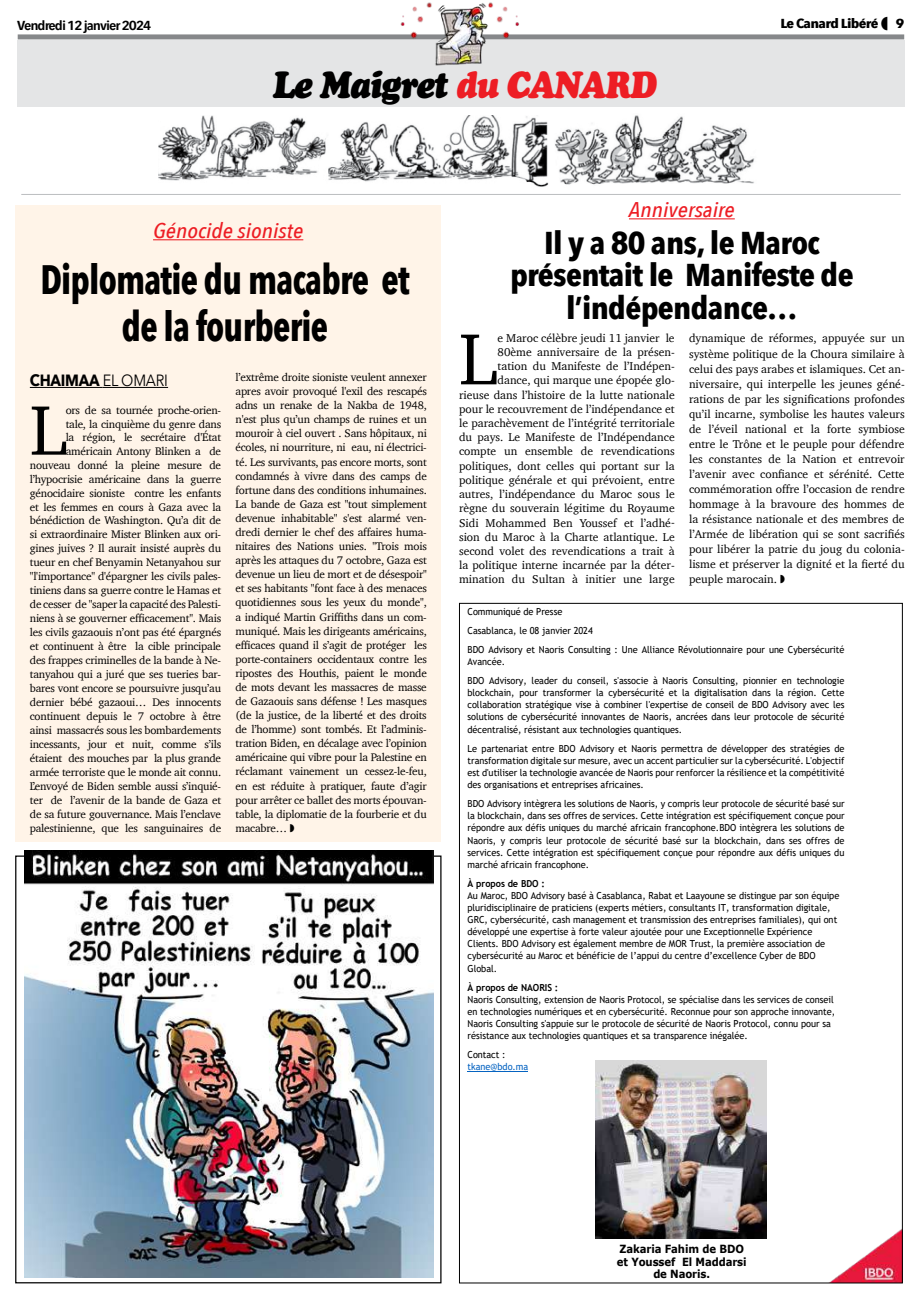
<style>
.page{position:relative;width:922px;height:1312px;background:#fff}
.page>*{position:absolute;margin:0;border:0;box-sizing:border-box;transform-origin:0 0}
.t1{font:74px "Charter";color:#000}
.t2{font:71.62px "Charter";color:#000}
.t3{font:700 41px/47.5px "Avenir Next Condensed";letter-spacing:-.02em;color:#000;text-align:center;scale:.89 1}
.t4{font:italic 37.5px "Cooper Black Std";letter-spacing:-.04em;color:#000;scale:.9 1}
.t5{font:700 31.5px/32.5px "Avenir Next Condensed";letter-spacing:-.02em;color:#000;text-align:center;scale:1.07 1}
.t6{font:italic 500 21.25px "Avenir Next Condensed";color:#ed1d24;scale:1.12 1}
.t7{font:700 16.25px "Avenir Next";letter-spacing:-.015em;color:#000;scale:.89 1}
.t8{font:600 13px "Avenir Next Condensed";letter-spacing:-.06em;color:#000;scale:1.25 1}
.t9{font:700 13px "Avenir Next Condensed";letter-spacing:-.04em;color:#000;scale:1.25 1}
.t10{font:11.62px/14.1px "Charter";color:#000;text-align:right}
.t11{font:11.25px/14.1px "Charter";letter-spacing:-.02em;color:#000;text-align:right}
.t12{font:700 11.25px/12.5px "Verdana";letter-spacing:-.01em;color:#000;text-align:center;scale:.9 1}
.t13{font:9.62px/12.1px "Trebuchet MS";color:#000;scale:.95 1}
.t14{font:700 9.62px "Trebuchet MS";color:#000;scale:.95 1}
.t15{font:9.62px "Trebuchet MS";letter-spacing:-.005em;color:#0563c1;scale:.95 1}
.s1{color:#ed1d24}
.s2{font-weight:400}
</style>
<div class="page">
<img style="left:159px;top:116px;width:389px;height:71px">
<img style="left:555px;top:115px;width:200px;height:70px">
<div style="left:17px;top:40px;width:887px;height:67px;background:#e4e5e6"></div>
<hr style="left:21px;top:194px;width:879px;height:1px;background:#bcbec0">
<div style="left:18px;top:34px;width:886px;height:5px;background:#86888a"></div>
<img style="left:395px;top:2px;width:131px;height:64px">
<div style="left:16px;top:206px;width:425px;height:636px;background:#fff4e8"></div>
<img style="left:833px;top:1230px;width:67px;height:50px">
<hr style="left:467px;top:1071px;width:61px;height:1px;background:#0563c1">
<hr style="left:30px;top:387px;width:73px;height:1px;background:#000">
<hr style="left:103px;top:387px;width:65px;height:1px;background:#000">
<img style="left:595px;top:1060px;width:171px;height:177px">
<hr style="left:153px;top:239px;width:150px;height:1px;background:#ed1d24">
<hr style="left:628px;top:218px;width:106px;height:1px;background:#ed1d24">
<img style="left:24px;top:850px;width:409px;height:426px">
<p class="t8" style="left:17px;top:14px;width:109px">Vendredi 12 janvier 2024</p>
<p class="t9" style="left:780px;top:15px;width:80px">Le Canard Libéré</p>
<p class="t9" style="left:895px;top:15px;width:8px">9</p>
<h3 class="t4" style="left:272px;top:61px;width:428px">Le Maigret <span class="s1">du CANARD</span></h3>
<h3 class="t6" style="left:153px;top:218px;width:136px">Génocide sioniste</h3>
<h3 class="t3" style="left:40px;top:255px;width:416px">Diplomatie du macabre et de la fourberie</h3>
<h3 class="t7" style="left:30px;top:366px;width:157px">CHAIMAA <span class="s2">EL OMARI</span></h3>
<h2 class="t2" style="left:30px;top:368px;width:39px">L</h2>
<p class="t11" style="left:30px;top:403px;width:193px">ors de sa tournée proche-orien-<br>tale, la cinquième du genre dans<br>la région, le secrétaire d'État américain Antony Blinken a de nouveau donné la pleine mesure de l’hypocrisie américaine dans la guerre génocidaire sioniste contre les enfants et les femmes en cours à Gaza avec la bénédiction de Washington. Qu’a dit de si extraordinaire Mister Blinken aux ori&shy;gines juives ? Il aurait insisté auprès du tueur en chef Benyamin Netanyahou sur "l'importance" d'épargner les civils pales&shy;tiniens dans sa guerre contre le Hamas et de cesser de "saper la capacité des Palesti&shy;niens à se gouverner efficacement". Mais les civils gazaouis n’ont pas été épargnés et continuent à être la cible principale des frappes criminelles de la bande à Ne&shy;tanyahou qui a juré que ses tueries bar&shy;bares vont encore se poursuivre jusqu’au dernier bébé gazaoui… Des innocents continuent depuis le 7 octobre à être ainsi massacrés sous les bombardements incessants, jour et nuit, comme s’ils étaient des mouches par la plus grande armée terroriste que le monde ait connu.<br>L’envoyé de Biden semble aussi s’inquié&shy;ter de l’avenir de la bande de Gaza et de sa future gouvernance. Mais l’enclave palestinienne, que les sanguinaires de</p>
<p class="t11" style="left:235px;top:370px;width:193px;text-align:justify">l’extrême droite sioniste veulent annexer apres avoir provoqué l'exil des rescapés adns un renake de la Nakba de 1948, n'est plus qu’un champs de ruines et un mouroir à ciel ouvert . Sans hôpitaux, ni écoles, ni nourriture, ni eau, ni électrici&shy;té. Les survivants, pas encore morts, sont condamnés à vivre dans des camps de fortune dans des conditions inhumaines.<br>La bande de Gaza est "tout simplement devenue inhabitable" s'est alarmé ven&shy;dredi dernier le chef des affaires huma&shy;nitaires des Nations unies. "Trois mois après les attaques du 7 octobre, Gaza est devenue un lieu de mort et de désespoir" et ses habitants "font face à des menaces quotidiennes sous les yeux du monde", a indiqué Martin Griffiths dans un com&shy;muniqué. Mais les dirigeants américains, efficaces quand il s’agit de protéger les porte-containers occidentaux contre les ripostes des Houthis, paient le monde de mots devant les massacres de masse de Gazaouis sans défense ! Les masques (de la justice, de la liberté et des droits de l’homme) sont tombés. Et l’adminis&shy;tration Biden, en décalage avec l’opinion américaine qui vibre pour la Palestine en réclamant vainement un cessez-le-feu, en est réduite à pratiquer, faute d’agir pour arrêter ce ballet des morts épouvan&shy;table, la diplomatie de la fourberie et du macabre…</p>
<h3 class="t6" style="left:628px;top:197px;width:96px">Anniversaire</h3>
<h3 class="t5" style="left:510px;top:226px;width:322px">Il y a 80 ans, le Maroc présentait le Manifeste de l’indépendance…</h3>
<p class="t10" style="left:459px;top:331px;width:217px">e Maroc célèbre jeudi 11 janvier le<br>80ème anniversaire de la présen-<br>tation du Manifeste de l’Indépen-<br>dance, qui marque une épopée glo-<br>rieuse dans l’histoire de la lutte nationale pour le recouvrement de l’indépendance et le parachèvement de l’intégrité territoriale du pays. Le Manifeste de l’Indépendance compte un ensemble de revendications politiques, dont celles qui portant sur la politique générale et qui prévoient, entre autres, l’indépendance du Maroc sous le règne du souverain légitime du Royaume Sidi Mohammed Ben Youssef et l’adhé&shy;sion du Maroc à la Charte atlantique. Le second volet des revendications a trait à la politique interne incarnée par la déter&shy;mination du Sultan à initier une large</p>
<p class="t10" style="left:689px;top:331px;width:217px;line-height:15px;text-align:justify">dynamique de réformes, appuyée sur un système politique de la Choura similaire à celui des pays arabes et islamiques. Cet an&shy;niversaire, qui interpelle les jeunes géné&shy;rations de par les significations profondes qu’il incarne, symbolise les hautes valeurs de l’éveil national et la forte symbiose entre le Trône et le peuple pour défendre les constantes de la Nation et entrevoir l’avenir avec confiance et sérénité. Cette commémoration offre l’occasion de rendre hommage à la bravoure des hommes de la résistance nationale et des membres de l’Armée de libération qui se sont sacrifiés pour libérer la patrie du joug du colonia&shy;lisme et préserver la dignité et la fierté du peuple marocain.</p>
<h1 class="t1" style="left:459px;top:295px;width:40px">L</h1>
<p class="t13" style="left:467px;top:601px;width:398px;line-height:19.1px">Communiqué de Presse<br>Casablanca, le 08 janvier 2024<br>BDO Advisory et Naoris Consulting : Une Alliance Révolutionnaire pour une Cybersécurité</p>
<p class="t13" style="left:467px;top:652px;width:398px;line-height:19.1px">Avancée.<br>BDO Advisory, leader du conseil, s'associe à Naoris Consulting, pionnier en technologie</p>
<p class="t13" style="left:467px;top:686px;width:398px;text-align:justify">blockchain, pour transformer la cybersécurité et la digitalisation dans la région. Cette collaboration stratégique vise à combiner l'expertise de conseil de BDO Advisory avec les solutions de cybersécurité innovantes de Naoris, ancrées dans leur protocole de sécurité décentralisé, résistant aux technologies quantiques.</p>
<p class="t13" style="left:467px;top:742px;width:398px;text-align:justify">Le partenariat entre BDO Advisory et Naoris permettra de développer des stratégies de transformation digitale sur mesure, avec un accent particulier sur la cybersécurité. L'objectif est d'utiliser la technologie avancée de Naoris pour renforcer la résilience et la compétitivité des organisations et entreprises africaines.</p>
<p class="t13" style="left:467px;top:797px;width:398px;text-align:justify">BDO Advisory intègrera les solutions de Naoris, y compris leur protocole de sécurité basé sur la blockchain, dans ses offres de services. Cette intégration est spécifiquement conçue pour répondre aux défis uniques du marché africain francophone.BDO intègrera les solutions de Naoris, y compris leur protocole de sécurité basé sur la blockchain, dans ses offres de services. Cette intégration est spécifiquement conçue pour répondre aux défis uniques du marché africain francophone.</p>
<p class="t14" style="left:467px;top:877px;width:83px">À propos de BDO :</p>
<p class="t13" style="left:467px;top:889px;width:393px">Au Maroc, BDO Advisory basé à Casablanca, Rabat et Laayoune se distingue par son équipe pluridisciplinaire de praticiens (experts métiers, consultants IT, transformation digitale, GRC, cybersécurité, cash management et transmission des entreprises familiales), qui ont développé une expertise à forte valeur ajoutée pour une Exceptionnelle Expérience Clients. BDO Advisory est également membre de MOR Trust, la première association de cybersécurité au Maroc et bénéficie de l’appui du centre d’excellence Cyber de BDO Global.</p>
<p class="t14" style="left:467px;top:980px;width:97px">À propos de NAORIS :</p>
<p class="t13" style="left:467px;top:992px;width:388px">Naoris Consulting, extension de Naoris Protocol, se spécialise dans les services de conseil en technologies numériques et en cybersécurité. Reconnue pour son approche innovante, Naoris Consulting s'appuie sur le protocole de sécurité de Naoris Protocol, connu pour sa résistance aux technologies quantiques et sa transparence inégalée.</p>
<p class="t13" style="left:467px;top:1048px;width:42px">Contact :</p>
<p class="t15" style="left:467px;top:1060px;width:66px">tkane@bdo.ma</p>
<p class="t12" style="left:616px;top:1242px;width:146px">Zakaria Fahim de BDO et Youssef El Maddarsi de Naoris.</p>
</div>
